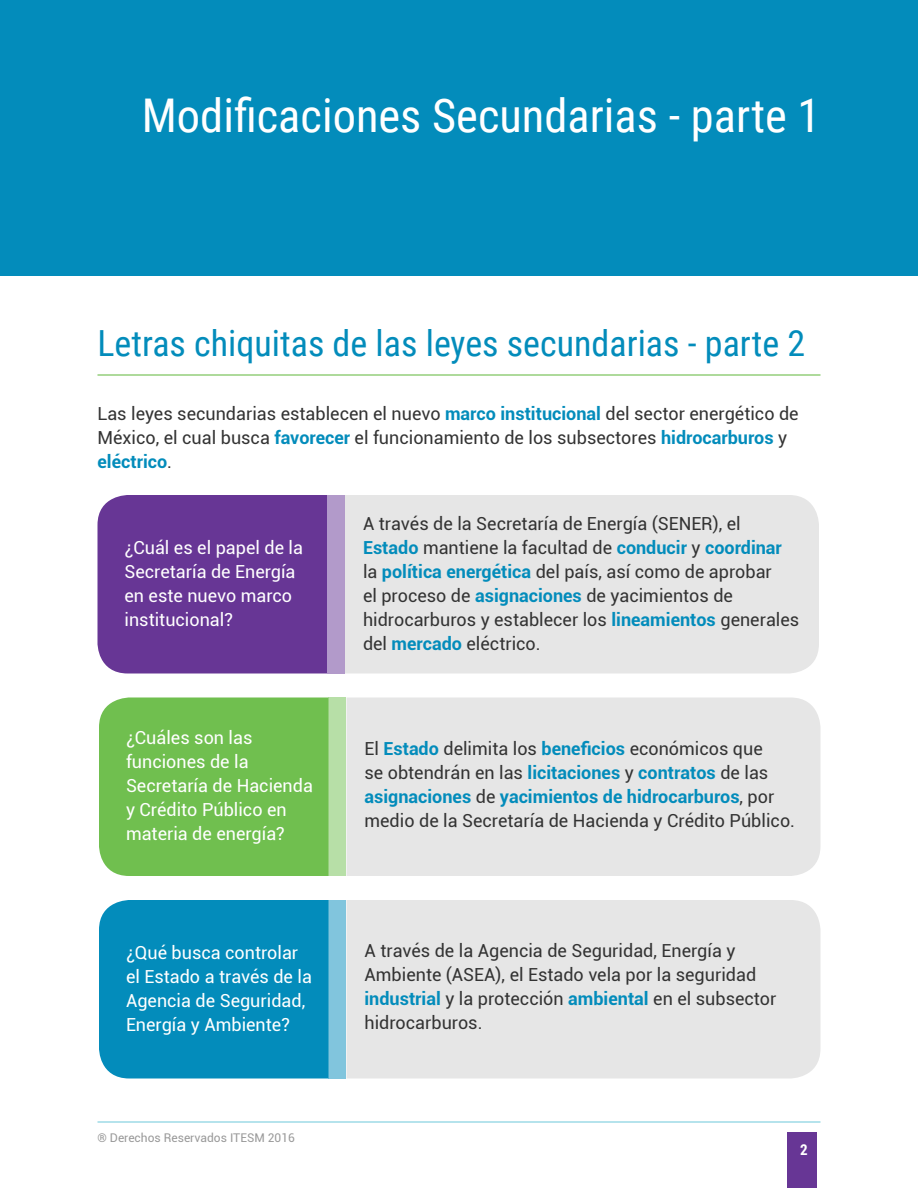
<style>
.page{position:relative;width:918px;height:1188px;background:#fff}
.page>*{position:absolute;margin:0;border:0;box-sizing:border-box;transform-origin:0 0}
.Heading_1_White{font:46.5px "Roboto Condensed";color:#fff}
.t1{font:36px "Roboto Condensed";color:#038cbb}
.Body_Paragraph{font:18px/24px "Roboto";color:#333}
.Body_Paragraph-2{font:18px/24px "Roboto";color:#fff}
.page_number{font:700 15px "Roboto Condensed";color:#fff}
.t2{font:12px "Roboto";color:#999}
.s1{font-weight:700;color:#038cbb}
</style>
<div class="page">
<div style="left:788px;top:1133px;width:29px;height:55px;background:#673695"></div>
<hr style="left:98px;top:1121px;width:722px;height:2px;background:#9edae6">
<div style="left:0;top:0;width:918px;height:276px;background:#038cbb"></div>
<div style="left:98px;top:495px;width:229px;height:179px;background:#673695"></div>
<div style="left:345px;top:495px;width:474px;height:179px;background:#e6e6e6"></div>
<hr style="left:98px;top:374px;width:722px;height:2px;background:#70bf4f">
<div style="left:327px;top:495px;width:18px;height:179px;background:#b29aca"></div>
<div style="left:99px;top:698px;width:229px;height:178px;background:#70bf4f"></div>
<div style="left:346px;top:698px;width:474px;height:178px;background:#e6e6e6"></div>
<div style="left:328px;top:698px;width:18px;height:178px;background:#b7dfa7"></div>
<div style="left:99px;top:900px;width:229px;height:178px;background:#038cbb"></div>
<div style="left:346px;top:900px;width:474px;height:178px;background:#e6e6e6"></div>
<div style="left:328px;top:900px;width:18px;height:178px;background:#81c5dd"></div>
<p class="Heading_1_White" style="left:142px;top:83px;width:680px">Modificaciones Secundarias - parte 1</p>
<p class="t1" style="left:98px;top:318px;width:709px">Letras chiquitas de las leyes secundarias - parte 2</p>
<p class="Body_Paragraph" style="left:98px;top:401px;width:703px">Las leyes secundarias establecen el nuevo <span class="s1">marco institucional</span> del sector energético de<br>México, el cual busca <span class="s1">favorecer</span> el funcionamiento de los subsectores <span class="s1">hidrocarburos</span> y <span class="s1">eléctrico</span>.</p>
<p class="Body_Paragraph-2" style="left:124px;top:534px;width:180px">¿Cuál es el papel de la<br>Secretaría de Energía en este nuevo marco institucional?</p>
<p class="Body_Paragraph" style="left:363px;top:510px;width:438px">A través de la Secretaría de Energía (SENER), el <span class="s1">Estado</span> mantiene la facultad de <span class="s1">conducir</span> y <span class="s1">coordinar </span>la <span class="s1">política energética</span> del país, así como de aprobar<br>el proceso de <span class="s1">asignaciones</span> de yacimientos de hidrocarburos y establecer los <span class="s1">lineamientos</span> generales del <span class="s1">mercado</span> eléctrico.</p>
<p class="Body_Paragraph-2" style="left:126px;top:725px;width:188px">¿Cuáles son las funciones de la<br>Secretaría de Hacienda y Crédito Público en materia de energía?</p>
<p class="Body_Paragraph" style="left:365px;top:735px;width:432px">El <span class="s1">Estado</span> delimita los <span class="s1">beneficios</span> económicos que<br>se obtendrán en las <span class="s1">licitaciones</span> y <span class="s1">contratos</span> de las <span class="s1">asignaciones</span> de <span class="s1">yacimientos de hidrocarburos</span>, por medio de la Secretaría de Hacienda y Crédito Público.</p>
<p class="Body_Paragraph-2" style="left:126px;top:939px;width:187px">¿Qué busca controlar el Estado a través de la<br>Agencia de Seguridad,<br>Energía y Ambiente?</p>
<p class="Body_Paragraph" style="left:365px;top:938px;width:414px">A través de la Agencia de Seguridad, Energía y Ambiente (ASEA), el Estado vela por la seguridad <span class="s1">industrial</span> y la protección <span class="s1">ambiental</span> en el subsector hidrocarburos.</p>
<p class="t2" style="left:98px;top:1129px;width:199px">® Derechos Reservados ITESM 2016</p>
<p class="page_number" style="left:800px;top:1140px;width:9px">2</p>
</div>
